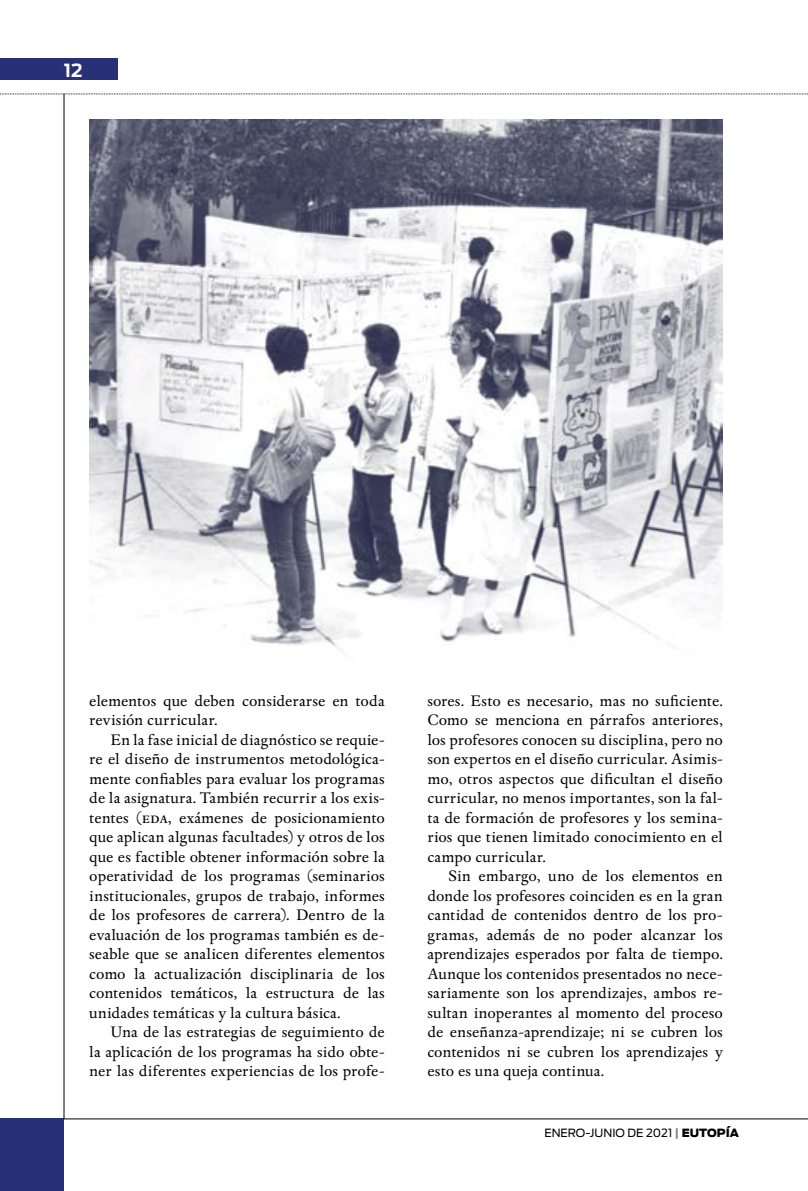
<style>
.page{position:relative;width:808px;height:1191px;background:#fff}
.page>*{position:absolute;margin:0;border:0;box-sizing:border-box;transform-origin:0 0}
.t1{font:700 18px "Antenna";color:#fff}
.t2{font:16.05px/19.5px "Espinosa Nova";color:#000;text-align:justify}
.t3{font:11.25px "Antenna";color:#000}
.s1{font-weight:700;color:#808285}
.s2{font-weight:900}
</style>
<div class="page">
<div style="left:0;top:1118px;width:64px;height:73px;background:#283175"></div>
<div style="left:0;top:58px;width:117px;height:22px;background:#283175"></div>
<svg style="left:0;top:94px;width:808px;height:1px"></svg>
<hr style="left:64px;top:94px;width:1px;height:1025px;background:#000">
<hr style="left:64px;top:1118px;width:744px;height:1px;background:#000">
<img style="left:89px;top:120px;width:634px;height:530px">
<p class="t1" style="left:64px;top:59px;width:21px">12</p>
<p class="t2" style="left:89px;top:691px;width:297px">elementos que deben considerarse en toda revisión curricular.</p>
<p class="t2" style="left:89px;top:730px;width:297px;text-indent:21px">En la fase inicial de diagnóstico se requie&shy;re el diseño de instrumentos metodológica&shy;mente confiables para evaluar los programas de la asignatura. También recurrir a los exis&shy;tentes (eda, exámenes de posicionamiento que aplican algunas facultades) y otros de los que es factible obtener información sobre la operatividad de los programas (seminarios institucionales, grupos de trabajo, informes de los profesores de carrera). Dentro de la evaluación de los programas también es de&shy;seable que se analicen diferentes elementos como la actualización disciplinaria de los contenidos temáticos, la estructura de las unidades temáticas y la cultura básica.</p>
<p class="t2" style="left:89px;top:1023px;width:297px;text-indent:21px">Una de las estrategias de seguimiento de la aplicación de los programas ha sido obte&shy;ner las diferentes experiencias de los profe-</p>
<p class="t2" style="left:427px;top:691px;width:297px">sores. Esto es necesario, mas no suficiente.<br>Como se menciona en párrafos anteriores, los profesores conocen su disciplina, pero no son expertos en el diseño curricular. Asimis&shy;mo, otros aspectos que dificultan el diseño curricular, no menos importantes, son la fal&shy;ta de formación de profesores y los semina&shy;rios que tienen limitado conocimiento en el campo curricular.</p>
<p class="t2" style="left:427px;top:867px;width:297px;text-indent:21px">Sin embargo, uno de los elementos en donde los profesores coinciden es en la gran cantidad de contenidos dentro de los pro&shy;gramas, además de no poder alcanzar los aprendizajes esperados por falta de tiempo.<br>Aunque los contenidos presentados no nece&shy;sariamente son los aprendizajes, ambos re&shy;sultan inoperantes al momento del proceso de enseñanza-aprendizaje; ni se cubren los contenidos ni se cubren los aprendizajes y esto es una queja continua.</p>
<p class="t3" style="left:544px;top:1125px;width:196px">ENERO-JUNIO DE 2021 <span class="s1">|</span> <span class="s2">EUTOPÍA</span></p>
</div>
